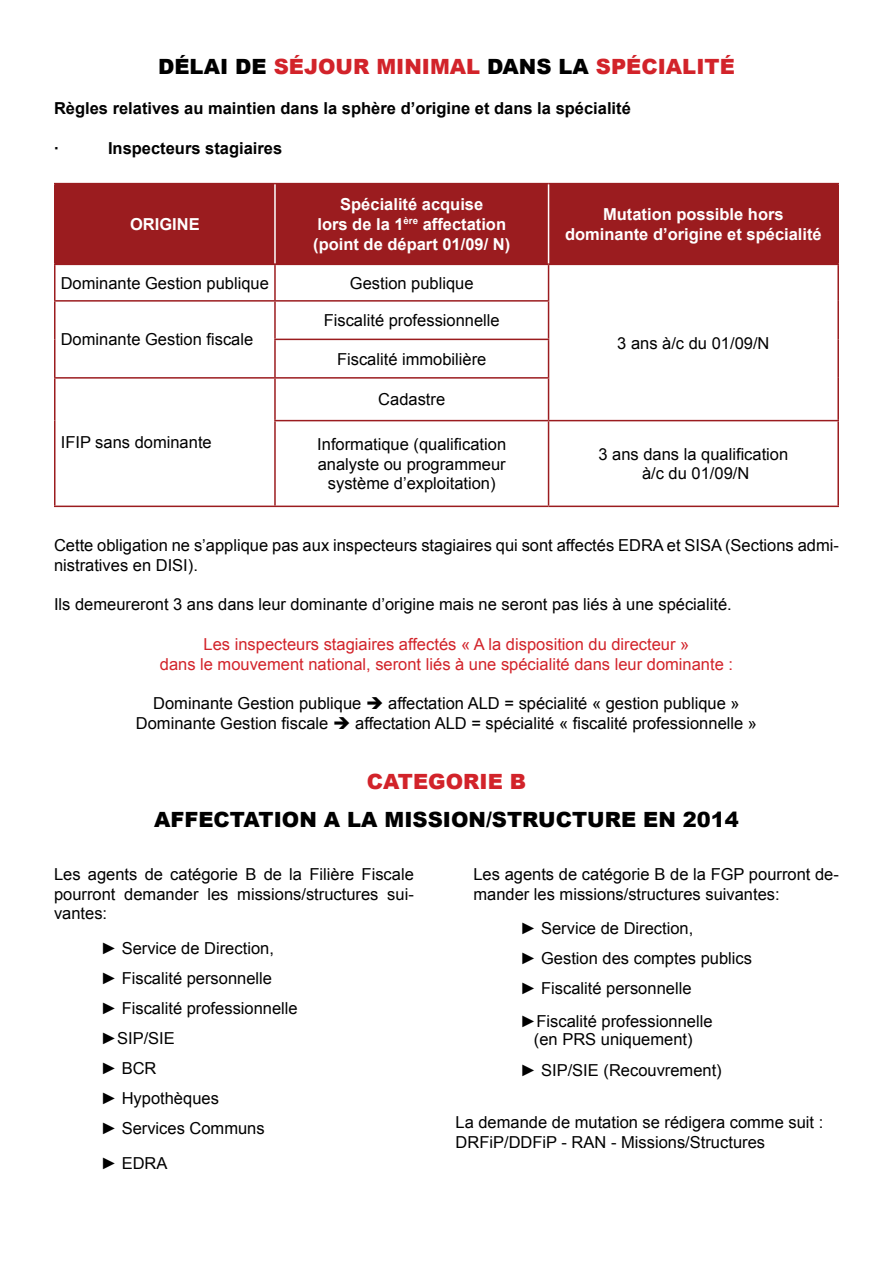
<style>
.page{position:relative;width:893px;height:1263px;background:#fff}
.page>*{position:absolute;margin:0;border:0;box-sizing:border-box;transform-origin:0 0}
.t1{font:900 21px "Arial";color:#d2232a}
.t2{font:900 21px "Arial";color:#000}
.t3{font:16.5px/19.8px "Arial";color:#000}
.t4{font:16.5px/19.8px "Arial";color:#d2232a;text-align:center}
.t5{font:700 16.5px/19.8px "Arial";color:#fff;text-align:center}
.t6{font:700 16.5px "Arial";color:#000}
.s1{color:#000}
.s2{font-weight:700}
</style>
<div class="page">
<div style="left:56px;top:184px;width:781px;height:80px;background:#9b1c1f"></div>
<hr style="left:54px;top:184px;width:2px;height:80px;background:#9b1c1f">
<hr style="left:54px;top:183px;width:221px;height:1px;background:#9b1c1f">
<hr style="left:275px;top:183px;width:274px;height:1px;background:#9b1c1f">
<hr style="left:549px;top:183px;width:290px;height:1px;background:#9b1c1f">
<hr style="left:274px;top:184px;width:2px;height:80px;background:#fff">
<hr style="left:548px;top:184px;width:1px;height:80px;background:#fff">
<hr style="left:837px;top:184px;width:2px;height:80px;background:#9b1c1f">
<hr style="left:54px;top:264px;width:221px;height:1px;background:#9b1c1f">
<hr style="left:275px;top:264px;width:274px;height:1px;background:#9b1c1f">
<hr style="left:549px;top:264px;width:290px;height:1px;background:#9b1c1f">
<hr style="left:54px;top:265px;width:2px;height:35px;background:#9b1c1f">
<hr style="left:274px;top:265px;width:2px;height:35px;background:#9b1c1f">
<hr style="left:548px;top:265px;width:1px;height:35px;background:#9b1c1f">
<hr style="left:837px;top:265px;width:2px;height:36px;background:#9b1c1f">
<hr style="left:54px;top:300px;width:221px;height:2px;background:#9b1c1f">
<hr style="left:54px;top:302px;width:2px;height:37px;background:#9b1c1f">
<hr style="left:275px;top:300px;width:274px;height:2px;background:#9b1c1f">
<hr style="left:274px;top:302px;width:2px;height:37px;background:#9b1c1f">
<hr style="left:548px;top:302px;width:1px;height:37px;background:#9b1c1f">
<hr style="left:837px;top:301px;width:2px;height:38px;background:#9b1c1f">
<hr style="left:54px;top:339px;width:2px;height:38px;background:#9b1c1f">
<hr style="left:274px;top:339px;width:275px;height:1px;background:#9b1c1f">
<hr style="left:274px;top:340px;width:2px;height:37px;background:#9b1c1f">
<hr style="left:548px;top:340px;width:1px;height:37px;background:#9b1c1f">
<hr style="left:837px;top:339px;width:2px;height:39px;background:#9b1c1f">
<hr style="left:54px;top:377px;width:221px;height:2px;background:#9b1c1f">
<hr style="left:54px;top:379px;width:2px;height:42px;background:#9b1c1f">
<hr style="left:275px;top:377px;width:274px;height:2px;background:#9b1c1f">
<hr style="left:274px;top:379px;width:2px;height:41px;background:#9b1c1f">
<hr style="left:548px;top:379px;width:1px;height:41px;background:#9b1c1f">
<hr style="left:837px;top:378px;width:2px;height:42px;background:#9b1c1f">
<hr style="left:54px;top:421px;width:2px;height:85px;background:#9b1c1f">
<hr style="left:274px;top:420px;width:275px;height:1px;background:#9b1c1f">
<hr style="left:274px;top:421px;width:2px;height:85px;background:#9b1c1f">
<hr style="left:549px;top:420px;width:290px;height:1px;background:#9b1c1f">
<hr style="left:548px;top:421px;width:1px;height:85px;background:#9b1c1f">
<hr style="left:837px;top:421px;width:2px;height:85px;background:#9b1c1f">
<hr style="left:54px;top:506px;width:221px;height:1px;background:#9b1c1f">
<hr style="left:275px;top:506px;width:274px;height:1px;background:#9b1c1f">
<hr style="left:549px;top:506px;width:290px;height:1px;background:#9b1c1f">
<p class="t1" style="left:158px;top:52px;width:578px"><span class="s1">DÉLAI DE</span> SÉJOUR MINIMAL <span class="s1">DANS LA</span> SPÉCIALITÉ</p>
<p class="t6" style="left:54px;top:97px;width:578px">Règles relatives au maintien dans la sphère d’origine et dans la spécialité</p>
<p class="t6" style="left:54px;top:137px;width:6px">·</p>
<p class="t6" style="left:108px;top:137px;width:176px">Inspecteurs stagiaires</p>
<p class="t5" style="left:130px;top:215px;width:71px">ORIGINE</p>
<p class="t5" style="left:313px;top:195px;width:199px">Spécialité acquise<br>lors de la 1<sup>ère</sup> affectation (point de départ 01/09/ N)</p>
<p class="t5" style="left:565px;top:205px;width:258px">Mutation possible hors dominante d’origine et spécialité</p>
<p class="t3" style="left:61px;top:273px;width:210px">Dominante Gestion publique</p>
<p class="t3" style="left:350px;top:273px;width:125px">Gestion publique</p>
<p class="t3" style="left:324px;top:311px;width:178px">Fiscalité professionnelle</p>
<p class="t3" style="left:337px;top:349px;width:151px">Fiscalité immobilière</p>
<p class="t3" style="left:61px;top:330px;width:194px">Dominante Gestion fiscale</p>
<p class="t3" style="left:617px;top:333px;width:154px">3 ans à/c du 01/09/N</p>
<p class="t3" style="left:61px;top:433px;width:153px">IFIP sans dominante</p>
<p class="t3" style="left:378px;top:390px;width:68px">Cadastre</p>
<p class="t3" style="left:317px;top:434px;width:190px;text-align:center">Informatique (qualification analyste ou programmeur système d’exploitation)</p>
<p class="t3" style="left:598px;top:444px;width:191px;text-align:center">3 ans dans la qualification à/c du 01/09/N</p>
<p class="t3" style="left:54px;top:535px;width:786px">Cette obligation ne s’applique pas aux inspecteurs stagiaires qui sont affectés EDRA et SISA (Sections admi&shy;nistratives en DISI).</p>
<p class="t3" style="left:54px;top:595px;width:679px">Ils demeureront 3 ans dans leur dominante d’origine mais ne seront pas liés à une spécialité.</p>
<p class="t4" style="left:160px;top:634px;width:575px">Les inspecteurs stagiaires affectés « A la disposition du directeur »<br>dans le mouvement national, seront liés à une spécialité dans leur dominante :</p>
<p class="t3" style="left:136px;top:694px;width:623px;text-align:center">Dominante Gestion publique ➔ affectation ALD = spécialité « gestion publique »<br>Dominante Gestion fiscale ➔ affectation ALD = spécialité « fiscalité professionnelle »</p>
<p class="t1" style="left:367px;top:766px;width:161px">CATEGORIE B</p>
<p class="t2" style="left:154px;top:804px;width:586px">AFFECTATION A LA MISSION/STRUCTURE EN 2014</p>
<p class="t3" style="left:54px;top:864px;width:361px;text-align:justify">Les agents de catégorie B de la Filière Fiscale pourront demander les missions/structures sui&shy;vantes:</p>
<p class="t3" style="left:101px;top:934px;width:198px;line-height:30px"><span class="s2">►</span> Service de Direction,<br><span class="s2">►</span> Fiscalité personnelle<br><span class="s2">►</span> Fiscalité professionnelle <span class="s2">►</span>SIP/SIE<br><span class="s2">►</span> BCR<br><span class="s2">►</span> Hypothèques<br><span class="s2">►</span> Services Communs</p>
<p class="t3" style="left:101px;top:1153px;width:68px"><span class="s2">►</span> EDRA</p>
<p class="t3" style="left:473px;top:864px;width:367px">Les agents de catégorie B de la FGP pourront de&shy;mander les missions/structures suivantes:</p>
<p class="t3" style="left:520px;top:914px;width:233px;line-height:30px"><span class="s2">►</span> Service de Direction,<br><span class="s2">►</span> Gestion des comptes publics <span class="s2">►</span> Fiscalité personnelle</p>
<p class="t3" style="left:520px;top:1013px;width:194px;line-height:18px;text-align:center"><span class="s2">►</span>Fiscalité professionnelle (en PRS uniquement)</p>
<p class="t3" style="left:520px;top:1060px;width:203px"><span class="s2">►</span> SIP/SIE (Recouvrement)</p>
<p class="t3" style="left:455px;top:1113px;width:369px">La demande de mutation se rédigera comme suit :<br>DRFiP/DDFiP - RAN - Missions/Structures</p>
</div>
